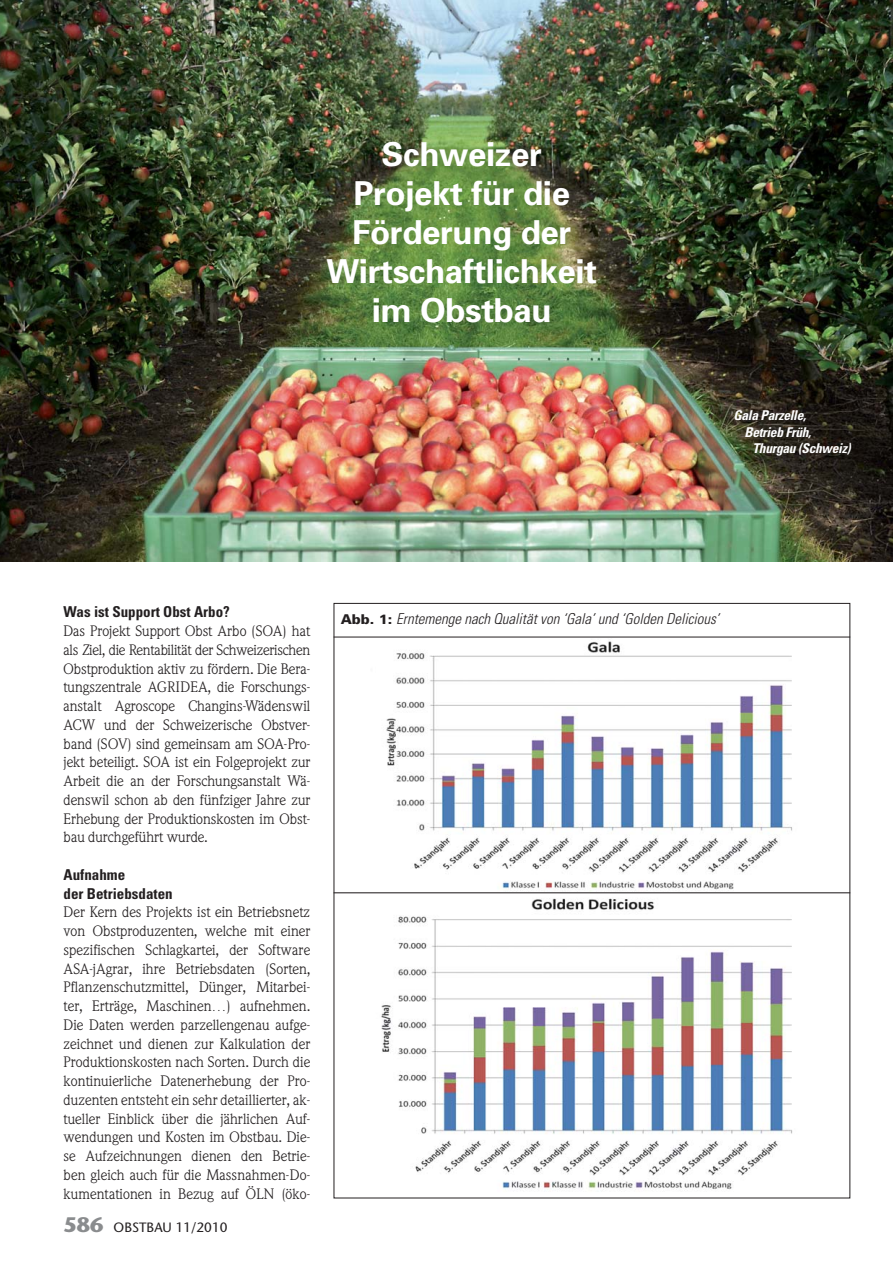
<style>
.page{position:relative;width:893px;height:1263px;background:#fff}
.page>*{position:absolute;margin:0;border:0;box-sizing:border-box;transform-origin:0 0}
.t1{font:700 33px/39px "Univers";letter-spacing:-.01em;color:#fff;text-align:center}
.t2{font:15px/18.8px "Weidemann BQ";letter-spacing:.005em;color:#231f20;text-align:justify}
.t3{font:italic 300 condensed 15px "Univers";color:#231f20}
.t4{font:700 condensed 15px/18.8px "Univers";color:#231f20}
.t5{font:italic 700 condensed 13.5px "Univers";color:#fff}
.t6{font:13.5px "Stone Sans";color:#231f20}
.s1{font-weight:700;font-size:21px;color:#8a8c8e}
.s2{font-weight:900;font-style:normal;font-stretch:normal;font-size:13.5px}
</style>
<div class="page">
<img style="left:370px;top:641px;width:428px;height:549px">
<img style="left:0;top:1px;width:893px;height:560px">
<hr style="left:334px;top:637px;width:516px;height:1px;background:#231f20">
<hr style="left:334px;top:892px;width:516px;height:1px;background:#231f20">
<h1 class="t1" style="left:326px;top:138px;width:272px">Schweizer<br>Projekt für die<br>Förderung der<br>Wirtschaftlichkeit im Obstbau</h1>
<p class="t5" style="left:734px;top:411px;width:77px">Gala Parzelle,</p>
<p class="t5" style="left:744px;top:427px;width:71px">Betrieb Früh,</p>
<p class="t5" style="left:752px;top:443px;width:102px">Thurgau (Schweiz)</p>
<p class="t4" style="left:64px;top:604px;width:168px">Was ist Support Obst Arbo?</p>
<p class="t2" style="left:64px;top:623px;width:248px">Das Projekt Support Obst Arbo (SOA) hat als Ziel, die Rentabilität der Schweizerischen Obstproduktion aktiv zu fördern. Die Bera&shy;tungszentrale AGRIDEA, die Forschungs&shy;anstalt Agroscope Changins-Wädenswil ACW und der Schweizerische Obstver&shy;band (SOV) sind gemeinsam am SOA-Pro&shy;jekt beteiligt. SOA ist ein Folgeprojekt zur Arbeit die an der Forschungsanstalt Wä&shy;denswil schon ab den fünfziger Jahre zur Erhebung der Produktionskosten im Obst&shy;bau durchgeführt wurde.</p>
<p class="t4" style="left:64px;top:867px;width:111px">Aufnahme<br>der Betriebsdaten</p>
<p class="t2" style="left:64px;top:904px;width:248px">Der Kern des Projekts ist ein Betriebsnetz von Obstproduzenten, welche mit einer spezifischen Schlagkartei, der Software ASA-jAgrar, ihre Betriebsdaten (Sorten, Pflanzenschutzmittel, Dünger, Mitarbei&shy;ter, Erträge, Maschinen…) aufnehmen.<br>Die Daten werden parzellengenau aufge&shy;zeichnet und dienen zur Kalkulation der Produktionskosten nach Sorten. Durch die kontinuierliche Datenerhebung der Pro&shy;duzenten entsteht ein sehr detaillierter, ak&shy;tueller Einblick über die jährlichen Auf&shy;wendungen und Kosten im Obstbau. Die&shy;se Aufzeichnungen dienen den Betrie&shy;ben gleich auch für die Massnahmen-Do&shy;kumentationen in Bezug auf ÖLN (öko-</p>
<p class="t6" style="left:64px;top:1222px;width:165px"><span class="s1">586</span> OBSTBAU 11/2010</p>
<p class="t3" style="left:341px;top:613px;width:383px"><span class="s2">A b b . 1 :</span> Erntemenge nach Qualitätvon ‘Gala’und ‘Golden Delicious’</p>
</div>
